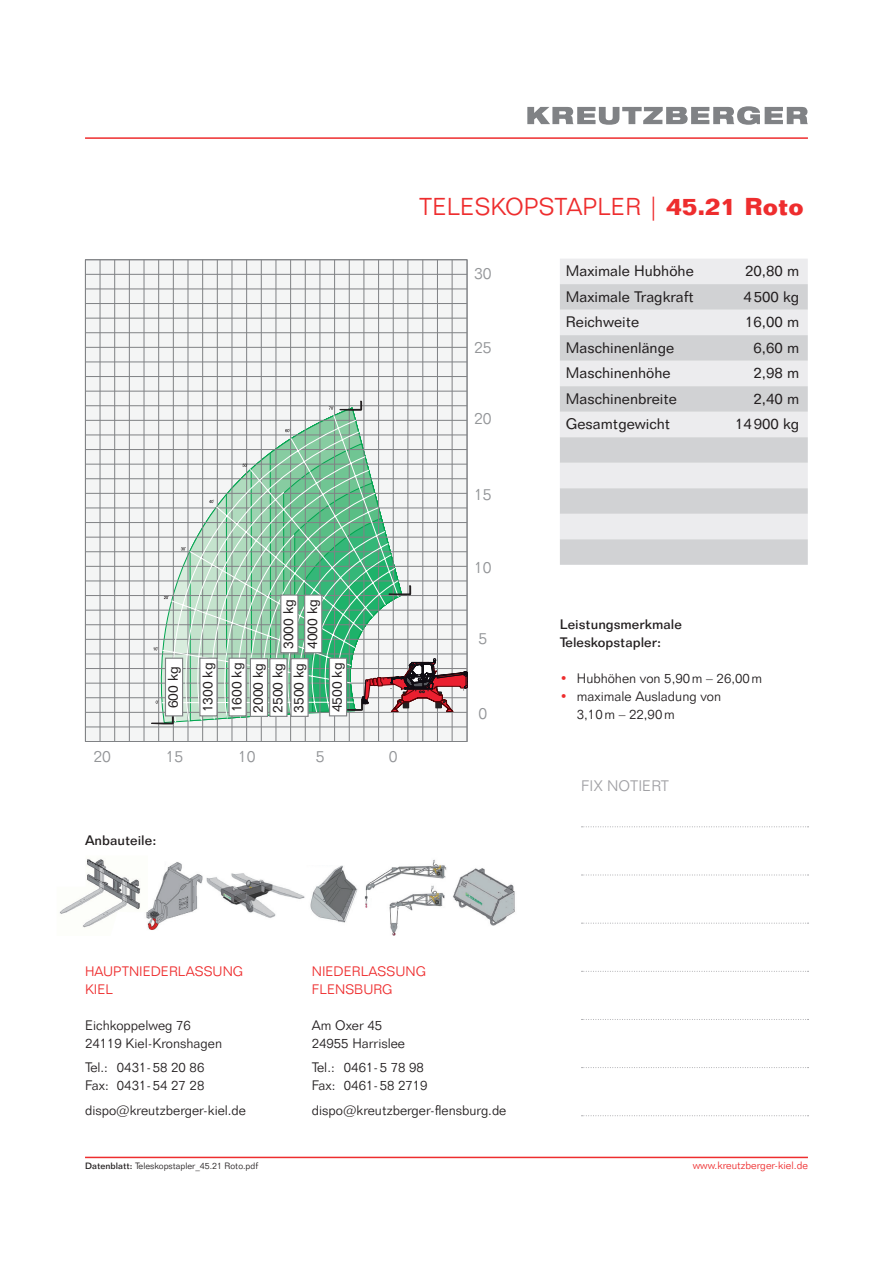
<style>
.page{position:relative;width:893px;height:1263px;background:#fff}
.page>*{position:absolute;margin:0;border:0;box-sizing:border-box;transform-origin:0 0}
.t1{font:300 24px "Folio BT";color:#ee2d2e}
.t2{font:300 16.05px "Folio BT";color:#939598}
.t3{font:15px "Folio BT";color:#231f20}
.t4{font:300 15px "Folio BT";color:#a1a1a5}
.t5{font:13.8px/29.1px "Folio BT";color:#231f20}
.t6{font:300 13.5px/18px "Folio BT";color:#231f20}
.t7{font:300 13.5px/18px "Folio BT";color:#ee2d2e}
.t8{font:500 13.5px/18px "Folio BT";color:#231f20}
.t9{font:300 10.5px "Folio BT";color:#ee2d2e}
.t10{font:300 9px "Folio BT";color:#231f20}
.s1{font-weight:700}
.s2{font-weight:500}
.s3{color:#ee2d2e}
</style>
<div class="page">
<hr style="left:85px;top:1157px;width:723px;height:1px;background:#ee2d2e">
<svg style="left:527px;top:106px;width:281px;height:19px"></svg>
<hr style="left:85px;top:137px;width:723px;height:2px;background:#ee2d2e">
<svg style="left:581px;top:826px;width:227px;height:1px"></svg>
<svg style="left:581px;top:1019px;width:227px;height:1px"></svg>
<svg style="left:581px;top:923px;width:227px;height:1px"></svg>
<svg style="left:581px;top:1115px;width:227px;height:1px"></svg>
<svg style="left:581px;top:875px;width:227px;height:1px"></svg>
<svg style="left:581px;top:1067px;width:227px;height:1px"></svg>
<svg style="left:581px;top:971px;width:227px;height:1px"></svg>
<div style="left:560px;top:259px;width:248px;height:25px;background:#ececee"></div>
<svg style="left:560px;top:284px;width:248px;height:281px;fill:#d1d2d4"></svg>
<div style="left:85px;top:260px;width:382px;height:481px;background:#f4f5f5"></div>
<svg style="left:123px;top:407px;width:21px;height:316px"></svg>
<hr style="left:85px;top:391px;width:382px;height:1px;background:#808285">
<hr style="left:85px;top:405px;width:382px;height:1px;background:#808285">
<hr style="left:85px;top:420px;width:382px;height:1px;background:#808285">
<hr style="left:85px;top:362px;width:382px;height:1px;background:#808285">
<hr style="left:85px;top:376px;width:382px;height:1px;background:#808285">
<hr style="left:85px;top:347px;width:382px;height:1px;background:#808285">
<hr style="left:85px;top:435px;width:382px;height:1px;background:#808285">
<hr style="left:85px;top:303px;width:382px;height:1px;background:#808285">
<hr style="left:85px;top:318px;width:382px;height:1px;background:#808285">
<hr style="left:85px;top:332px;width:382px;height:1px;background:#808285">
<hr style="left:85px;top:274px;width:382px;height:1px;background:#808285">
<hr style="left:85px;top:289px;width:382px;height:1px;background:#808285">
<hr style="left:85px;top:449px;width:382px;height:1px;background:#808285">
<hr style="left:85px;top:464px;width:382px;height:1px;background:#808285">
<hr style="left:85px;top:478px;width:382px;height:1px;background:#808285">
<hr style="left:85px;top:493px;width:382px;height:1px;background:#808285">
<hr style="left:85px;top:508px;width:382px;height:1px;background:#808285">
<hr style="left:85px;top:522px;width:382px;height:1px;background:#808285">
<hr style="left:85px;top:537px;width:382px;height:1px;background:#808285">
<hr style="left:85px;top:551px;width:382px;height:1px;background:#808285">
<hr style="left:85px;top:566px;width:382px;height:1px;background:#808285">
<hr style="left:85px;top:581px;width:382px;height:1px;background:#808285">
<hr style="left:85px;top:595px;width:382px;height:1px;background:#808285">
<hr style="left:85px;top:610px;width:382px;height:1px;background:#808285">
<hr style="left:85px;top:624px;width:382px;height:1px;background:#808285">
<hr style="left:85px;top:639px;width:382px;height:1px;background:#808285">
<hr style="left:85px;top:654px;width:382px;height:1px;background:#808285">
<hr style="left:85px;top:668px;width:382px;height:1px;background:#808285">
<hr style="left:85px;top:683px;width:382px;height:1px;background:#808285">
<hr style="left:85px;top:697px;width:382px;height:1px;background:#808285">
<hr style="left:85px;top:712px;width:382px;height:1px;background:#808285">
<hr style="left:85px;top:727px;width:382px;height:1px;background:#808285">
<hr style="left:158px;top:260px;width:1px;height:481px;background:#808285">
<hr style="left:173px;top:260px;width:1px;height:481px;background:#808285">
<hr style="left:188px;top:260px;width:1px;height:481px;background:#808285">
<hr style="left:202px;top:260px;width:1px;height:481px;background:#808285">
<hr style="left:217px;top:260px;width:1px;height:481px;background:#808285">
<hr style="left:232px;top:260px;width:1px;height:481px;background:#808285">
<hr style="left:246px;top:260px;width:1px;height:481px;background:#808285">
<hr style="left:100px;top:260px;width:1px;height:481px;background:#808285">
<hr style="left:114px;top:260px;width:1px;height:481px;background:#808285">
<hr style="left:129px;top:260px;width:1px;height:481px;background:#808285">
<hr style="left:85px;top:260px;width:1px;height:481px;background:#808285">
<hr style="left:144px;top:260px;width:1px;height:481px;background:#808285">
<hr style="left:261px;top:260px;width:1px;height:481px;background:#808285">
<hr style="left:276px;top:260px;width:1px;height:481px;background:#808285">
<hr style="left:290px;top:260px;width:1px;height:481px;background:#808285">
<hr style="left:305px;top:260px;width:1px;height:481px;background:#808285">
<hr style="left:320px;top:260px;width:1px;height:481px;background:#808285">
<hr style="left:334px;top:260px;width:1px;height:481px;background:#808285">
<hr style="left:349px;top:260px;width:1px;height:481px;background:#808285">
<hr style="left:364px;top:260px;width:1px;height:481px;background:#808285">
<hr style="left:378px;top:260px;width:1px;height:481px;background:#808285">
<hr style="left:437px;top:260px;width:1px;height:481px;background:#808285">
<hr style="left:452px;top:260px;width:1px;height:481px;background:#808285">
<hr style="left:393px;top:260px;width:1px;height:481px;background:#808285">
<hr style="left:408px;top:260px;width:1px;height:481px;background:#808285">
<hr style="left:423px;top:260px;width:1px;height:481px;background:#808285">
<hr style="left:467px;top:260px;width:1px;height:481px;background:#808285">
<svg style="left:134px;top:415px;width:17px;height:307px"></svg>
<svg style="left:151px;top:400px;width:260px;height:324px"></svg>
<svg style="left:269px;top:406px;width:199px;height:310px"></svg>
<div style="left:165px;top:658px;width:18px;height:58px;background:#fff;border:1px solid #808285"></div>
<div style="left:199px;top:658px;width:19px;height:58px;background:#fff;border:1px solid #808285"></div>
<div style="left:228px;top:658px;width:19px;height:58px;background:#fff;border:1px solid #808285"></div>
<div style="left:250px;top:658px;width:18px;height:59px;background:#fff;border:1px solid #808285"></div>
<div style="left:269px;top:658px;width:19px;height:59px;background:#fff;border:1px solid #808285"></div>
<div style="left:280px;top:594px;width:19px;height:59px;background:#fff;border:1px solid #808285"></div>
<div style="left:290px;top:658px;width:19px;height:59px;background:#fff;border:1px solid #808285"></div>
<div style="left:304px;top:594px;width:18px;height:59px;background:#fff;border:1px solid #808285"></div>
<div style="left:329px;top:658px;width:18px;height:58px;background:#fff;border:1px solid #808285"></div>
<img style="left:59px;top:859px;width:82px;height:69px">
<img style="left:146px;top:862px;width:57px;height:68px">
<img style="left:146px;top:875px;width:2px;height:37px">
<img style="left:206px;top:873px;width:99px;height:45px">
<img style="left:310px;top:865px;width:48px;height:58px">
<img style="left:364px;top:859px;width:83px;height:49px">
<img style="left:385px;top:883px;width:62px;height:53px">
<img style="left:453px;top:868px;width:62px;height:58px">
<h1 class="t1" style="left:419px;top:192px;width:386px">TELESKOPSTAPLER | <span class="s1">45.21 Roto</span></h1>
<p class="t2" style="left:474px;top:264px;width:19px">30</p>
<p class="t2" style="left:474px;top:337px;width:19px">25</p>
<p class="t2" style="left:474px;top:409px;width:19px">20</p>
<p class="t2" style="left:474px;top:484px;width:19px">15</p>
<p class="t5" style="left:274px;top:649px;width:51px;rotate:-90deg">3000 kg</p>
<p class="t5" style="left:284px;top:713px;width:51px;rotate:-90deg">3500 kg</p>
<p class="t5" style="left:298px;top:649px;width:51px;rotate:-90deg">4000 kg</p>
<p class="t5" style="left:158px;top:708px;width:43px;rotate:-90deg">600 kg</p>
<p class="t5" style="left:193px;top:712px;width:51px;rotate:-90deg">1300 kg<br>1600 kg</p>
<p class="t5" style="left:248px;top:713px;width:51px;line-height:19.5px;rotate:-90deg">2000 kg<br>2500 kg</p>
<p class="t5" style="left:322px;top:712px;width:51px;rotate:-90deg">4500 kg</p>
<p class="t2" style="left:93px;top:747px;width:19px">20</p>
<p class="t2" style="left:166px;top:747px;width:19px">15</p>
<p class="t2" style="left:238px;top:747px;width:19px">10</p>
<p class="t2" style="left:316px;top:747px;width:10px">5</p>
<p class="t2" style="left:389px;top:747px;width:10px">0</p>
<p class="t8" style="left:85px;top:831px;width:73px">Anbauteile:</p>
<p class="t2" style="left:474px;top:557px;width:19px">10</p>
<p class="t2" style="left:478px;top:629px;width:10px">5</p>
<p class="t2" style="left:478px;top:703px;width:10px">0</p>
<p class="t7" style="left:85px;top:962px;width:160px">HAUPTNIEDERLASSUNG<br>KIEL</p>
<p class="t6" style="left:85px;top:1016px;width:139px">Eichkoppelweg 76<br>24119 Kiel-Kronshagen</p>
<p class="t6" style="left:85px;top:1058px;width:121px">Tel.: 0431- 58 20 86<br>Fax: 0431- 54 27 28</p>
<p class="t6" style="left:85px;top:1101px;width:163px">dispo@kreutzberger-kiel.de</p>
<p class="t10" style="left:85px;top:1160px;width:175px"><span class="s2">Datenblatt:</span> Teleskopstapler_45.21 Roto.pdf</p>
<p class="t7" style="left:312px;top:962px;width:116px">NIEDERLASSUNG<br>FLENSBURG</p>
<p class="t6" style="left:312px;top:1016px;width:95px">Am Oxer 45<br>24955 Harrislee</p>
<p class="t6" style="left:312px;top:1058px;width:117px">Tel.: 0461- 5 78 98<br>Fax: 0461- 58 2719</p>
<p class="t6" style="left:312px;top:1101px;width:196px">dispo@kreutzberger-flensburg.de</p>
<p class="t3" style="left:566px;top:262px;width:129px">Maximale Hubhöhe</p>
<p class="t3" style="left:745px;top:262px;width:56px">20,80 m</p>
<p class="t3" style="left:566px;top:287px;width:130px">Maximale Tragkraft</p>
<p class="t3" style="left:743px;top:287px;width:57px">4 500 kg</p>
<p class="t3" style="left:566px;top:313px;width:75px">Reichweite</p>
<p class="t3" style="left:745px;top:313px;width:56px">16,00 m</p>
<p class="t3" style="left:566px;top:338px;width:110px">Maschinenlänge</p>
<p class="t3" style="left:753px;top:338px;width:47px">6,60 m</p>
<p class="t3" style="left:566px;top:364px;width:106px">Maschinenhöhe</p>
<p class="t3" style="left:753px;top:364px;width:47px">2,98 m</p>
<p class="t3" style="left:566px;top:389px;width:112px">Maschinenbreite</p>
<p class="t3" style="left:753px;top:389px;width:47px">2,40 m</p>
<p class="t3" style="left:566px;top:415px;width:106px">Gesamtgewicht</p>
<p class="t3" style="left:735px;top:415px;width:66px">14900 kg</p>
<p class="t8" style="left:560px;top:615px;width:123px">Leistungsmerkmale<br>Teleskopstapler:</p>
<p class="t6" style="left:560px;top:669px;width:204px"><span class="s3">•</span> Hubhöhen von 5,90 m – 26,00 m</p>
<p class="t6" style="left:577px;top:687px;width:146px;text-indent:-17px"><span class="s3">•</span> maximale Ausladung von<br>3,10 m – 22,90 m</p>
<p class="t4" style="left:581px;top:776px;width:89px">FIX NOTIERT</p>
<p class="t9" style="left:693px;top:1159px;width:117px">www.kreutzberger-kiel.de</p>
</div>
